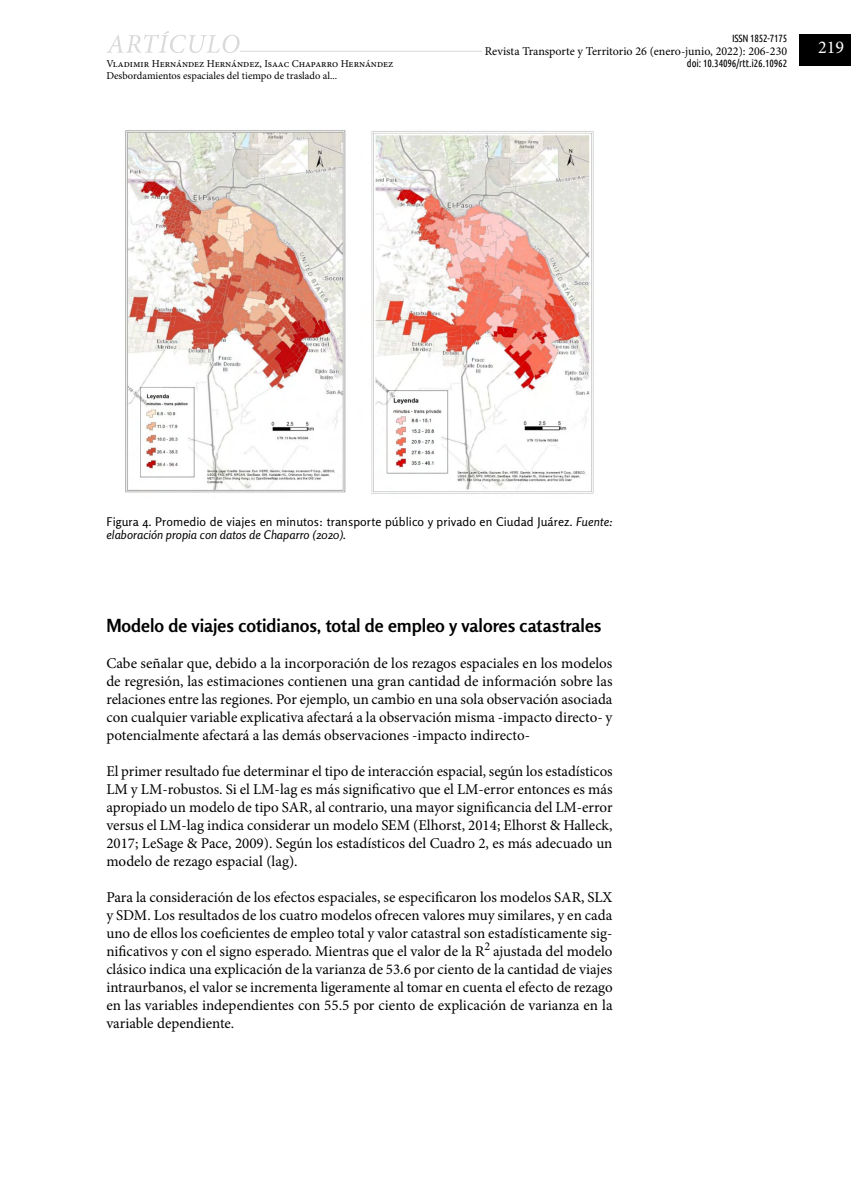
<style>
.page{position:relative;width:851px;height:1191px;background:#fff}
.page>*{position:absolute;margin:0;border:0;box-sizing:border-box;transform-origin:0 0}
.art-subtitulo{font:700 18px "Rosario";color:#000}
.t1{font:18px "Minion Pro";color:#fff}
.art-texto-central{font:15px/18px "Minion Pro";color:#000;text-align:justify}
.imagen-epigrafe{font:12px/13.5px "Rosario";letter-spacing:.005em;color:#000}
.t2{font:12px "Minion Pro";color:#000}
.t3{font:10.5px/12px "Minion Pro";color:#000}
.t4{font:10.5px "Ubuntu Condensed";letter-spacing:-.01em;color:#000}
.s1{font-style:italic}
</style>
<div class="page">
<hr style="left:106px;top:51px;width:546px;height:1px;background:#dadada">
<div style="left:482px;top:45px;width:305px;height:15px;background:#fff"></div>
<div style="left:799px;top:35px;width:51px;height:31px;background:#000"></div>
<svg style="left:106px;top:31px;width:133px;height:22px"></svg>
<img style="left:125px;top:130px;width:469px;height:364px">
<p class="t3" style="left:106px;top:58px;width:288px">Vladimir Hernández Hernández, Isaac Chaparro Hernández<br>Desbordamientos espaciales del tiempo de traslado al...</p>
<p class="t4" style="left:732px;top:31px;width:57px">ISSN 1852-7175</p>
<p class="t2" style="left:484px;top:43px;width:304px">Revista Transporte y Territorio 26 (enero-junio, 2022): 206-230</p>
<p class="t4" style="left:686px;top:57px;width:102px">doi: 10.34096/rtt.i26.10962</p>
<p class="t1" style="left:818px;top:36px;width:27px">219</p>
<p class="imagen-epigrafe" style="left:106px;top:515px;width:507px">Figura 4. Promedio de viajes en minutos: transporte público y privado en Ciudad Juárez. <span class="s1">Fuente: elaboración propia con datos de Chaparro (2020).</span></p>
<p class="art-subtitulo" style="left:106px;top:614px;width:496px">Modelo de viajes cotidianos, total de empleo y valores catastrales</p>
<p class="art-texto-central" style="left:106px;top:654px;width:507px">Cabe señalar que, debido a la incorporación de los rezagos espaciales en los modelos de regresión, las estimaciones contienen una gran cantidad de información sobre las relaciones entre las regiones. Por ejemplo, un cambio en una sola observación asociada con cualquier variable explicativa afectará a la observación misma -impacto directo- y potencialmente afectará a las demás observaciones -impacto indirecto-</p>
<p class="art-texto-central" style="left:106px;top:762px;width:507px">El primer resultado fue determinar el tipo de interacción espacial, según los estadísticos LM y LM-robustos. Si el LM-lag es más significativo que el LM-error entonces es más apropiado un modelo de tipo SAR, al contrario, una mayor significancia del LM-error versus el LM-lag indica considerar un modelo SEM (Elhorst, 2014; Elhorst &amp; Halleck, 2017; LeSage &amp; Pace, 2009). Según los estadísticos del Cuadro 2, es más adecuado un modelo de rezago espacial (lag).</p>
<p class="art-texto-central" style="left:106px;top:888px;width:507px">Para la consideración de los efectos espaciales, se especificaron los modelos SAR, SLX y SDM. Los resultados de los cuatro modelos ofrecen valores muy similares, y en cada uno de ellos los coeficientes de empleo total y valor catastral son estadísticamente sig&shy;nificativos y con el signo esperado. Mientras que el valor de la R<sup>2</sup> ajustada del modelo clásico indica una explicación de la varianza de 53.6 por ciento de la cantidad de viajes intraurbanos, el valor se incrementa ligeramente al tomar en cuenta el efecto de rezago en las variables independientes con 55.5 por ciento de explicación de varianza en la variable dependiente.</p>
</div>
